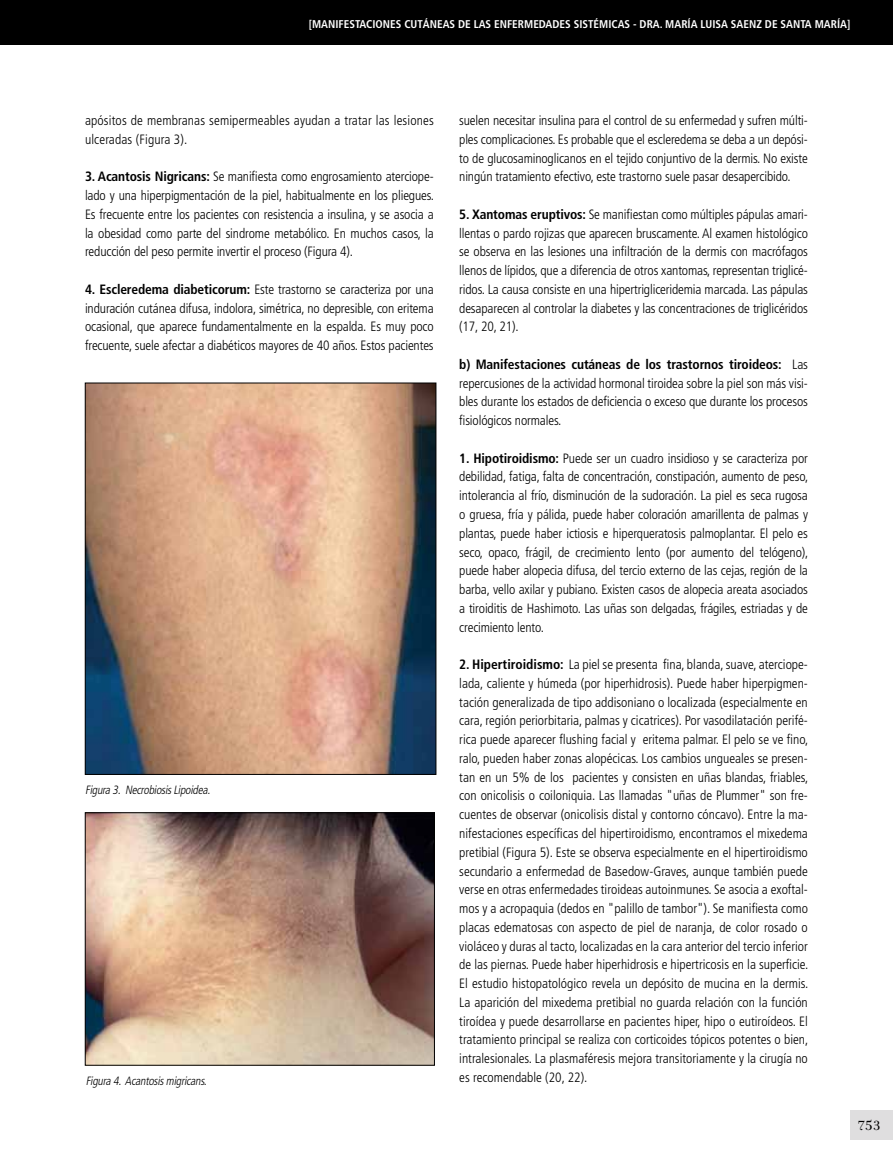
<style>
.page{position:relative;width:893px;height:1170px;background:#fff}
.page>*{position:absolute;margin:0;border:0;box-sizing:border-box;transform-origin:0 0}
.t1{font:19.5px "Filosofia Grand Caps";color:#000;scale:1.1 1}
.t2{font:300 condensed 13.5px/18.8px "Frutiger";letter-spacing:-.01em;color:#000;text-align:justify}
.t3{font:300 condensed 13.5px/18.8px "Frutiger";letter-spacing:.01em;color:#000}
.t4{font:italic 300 condensed 12px "Frutiger";color:#000}
.t5{font:700 condensed 11.25px "Frutiger";color:#fff}
.s1{font-weight:700}
</style>
<div class="page">
<div style="left:850px;top:1110px;width:43px;height:30px;background:#dfdedf"></div>
<img style="left:87px;top:385px;width:347px;height:387px">
<div style="left:85px;top:383px;width:351px;height:391px;border:1px solid #000"></div>
<img style="left:87px;top:814px;width:346px;height:249px">
<div style="left:85px;top:812px;width:350px;height:253px;border:1px solid #000"></div>
<div style="left:0;top:0;width:893px;height:44px;background:#000"></div>
<p class="t5" style="left:309px;top:17px;width:26px">[Manifest</p>
<p class="t5" style="left:360px;top:17px;width:14px">aciones</p>
<p class="t5" style="left:404px;top:17px;width:8px">cutáne</p>
<p class="t5" style="left:443px;top:17px;width:59px">asde lasenfermed</p>
<p class="t5" style="left:546px;top:17px;width:14px">ades</p>
<p class="t5" style="left:574px;top:17px;width:6px">sist</p>
<p class="t5" style="left:594px;top:17px;width:258px">émicas - DrA. María Luisa Saen z de SANTA MARÍA]</p>
<p class="t3" style="left:85px;top:111px;width:350px">apósitos de membranas semipermeables ayudan a tratar las lesiones ulceradas (Figura 3).</p>
<p class="t2" style="left:85px;top:167px;width:351px"><span class="s1">3. Acantosis Nigricans:</span> Se manifiesta como engrosamiento aterciope&shy;lado y una hiperpigmentación de la piel, habitualmente en los pliegues.<br>Es frecuente entre los pacientes con resistencia a insulina, y se asocia a la obesidad como parte del sindrome metabólico. En muchos casos, la reducción del peso permite invertir el proceso (Figura 4).</p>
<p class="t2" style="left:85px;top:280px;width:350px"><span class="s1">4. Escleredema diabeticorum:</span> Este trastorno se caracteriza por una induración cutánea difusa, indolora, simétrica, no depresible, con eritema ocasional, que aparece fundamentalmente en la espalda. Es muy poco frecuente, suele afectar a diabéticos mayores de 40 años. Estos pacientes</p>
<p class="t4" style="left:85px;top:783px;width:129px">Figura3. NecrobiosisLipoidea.</p>
<p class="t4" style="left:86px;top:1073px;width:125px">Figura4. Acantosismigricans.</p>
<p class="t2" style="left:459px;top:111px;width:350px">suelen necesitar insulina para el control de su enfermedad y sufren múlti&shy;ples complicaciones. Es probable que el escleredema se deba a un depósi&shy;to de glucosaminoglicanos en el tejido conjuntivo de la dermis. No existe ningún tratamiento efectivo, este trastorno suele pasar desapercibido.</p>
<p class="t2" style="left:459px;top:205px;width:350px"><span class="s1">5. Xantomas eruptivos:</span> Se manifiestan como múltiples pápulas amari&shy;llentas o pardo rojizas que aparecen bruscamente. Al examen histológico se observa en las lesiones una infiltración de la dermis con macrófagos llenos de lípidos, que a diferencia de otros xantomas, representan triglicé&shy;ridos. La causa consiste en una hipertrigliceridemia marcada. Las pápulas desaparecen al controlar la diabetes y las concentraciones de triglicéridos (17, 20, 21).</p>
<p class="t2" style="left:459px;top:355px;width:350px"><span class="s1">b) Manifestaciones cutáneas de los trastornos tiroideos:</span> Las repercusiones de la actividad hormonal tiroidea sobre la piel son más visi&shy;bles durante los estados de deficiencia o exceso que durante los procesos fisiológicos normales.</p>
<p class="t2" style="left:459px;top:449px;width:351px"><span class="s1">1. Hipotiroidismo:</span> Puede ser un cuadro insidioso y se caracteriza por debilidad, fatiga, falta de concentración, constipación, aumento de peso, intolerancia al frío, disminución de la sudoración. La piel es seca rugosa o gruesa, fría y pálida, puede haber coloración amarillenta de palmas y plantas, puede haber ictiosis e hiperqueratosis palmoplantar. El pelo es seco, opaco, frágil, de crecimiento lento (por aumento del telógeno), puede haber alopecia difusa, del tercio externo de las cejas, región de la barba, vello axilar y pubiano. Existen casos de alopecia areata asociados a tiroiditis de Hashimoto. Las uñas son delgadas, frágiles, estriadas y de crecimiento lento.</p>
<p class="t2" style="left:459px;top:655px;width:351px"><span class="s1">2. Hipertiroidismo:</span> La piel se presenta fina, blanda, suave, aterciope&shy;lada, caliente y húmeda (por hiperhidrosis). Puede haber hiperpigmen&shy;tación generalizada de tipo addisoniano o localizada (especialmente en cara, región periorbitaria, palmas y cicatrices). Por vasodilatación perifé&shy;rica puede aparecer flushing facial y eritema palmar. El pelo se ve fino, ralo, pueden haber zonas alopécicas. Los cambios ungueales se presen&shy;tan en un 5% de los pacientes y consisten en uñas blandas, friables, con onicolisis o coiloniquia. Las llamadas "uñas de Plummer" son fre&shy;cuentes de observar (onicolisis distal y contorno cóncavo). Entre la ma&shy;nifestaciones específicas del hipertiroidismo, encontramos el mixedema pretibial (Figura 5). Este se observa especialmente en el hipertiroidismo secundario a enfermedad de Basedow-Graves, aunque también puede verse en otras enfermedades tiroideas autoinmunes. Se asocia a exoftal&shy;mos y a acropaquia (dedos en "palillo de tambor"). Se manifiesta como placas edematosas con aspecto de piel de naranja, de color rosado o violáceo y duras al tacto, localizadas en la cara anterior del tercio inferior de las piernas. Puede haber hiperhidrosis e hipertricosis en la superficie.<br>El estudio histopatológico revela un depósito de mucina en la dermis.<br>La aparición del mixedema pretibial no guarda relación con la función tiroídea y puede desarrollarse en pacientes hiper, hipo o eutiroídeos. El tratamiento principal se realiza con corticoides tópicos potentes o bien, intralesionales. La plasmaféresis mejora transitoriamente y la cirugía no es recomendable (20, 22).</p>
<h1 class="t1" style="left:857px;top:1113px;width:23px">753</h1>
</div>
